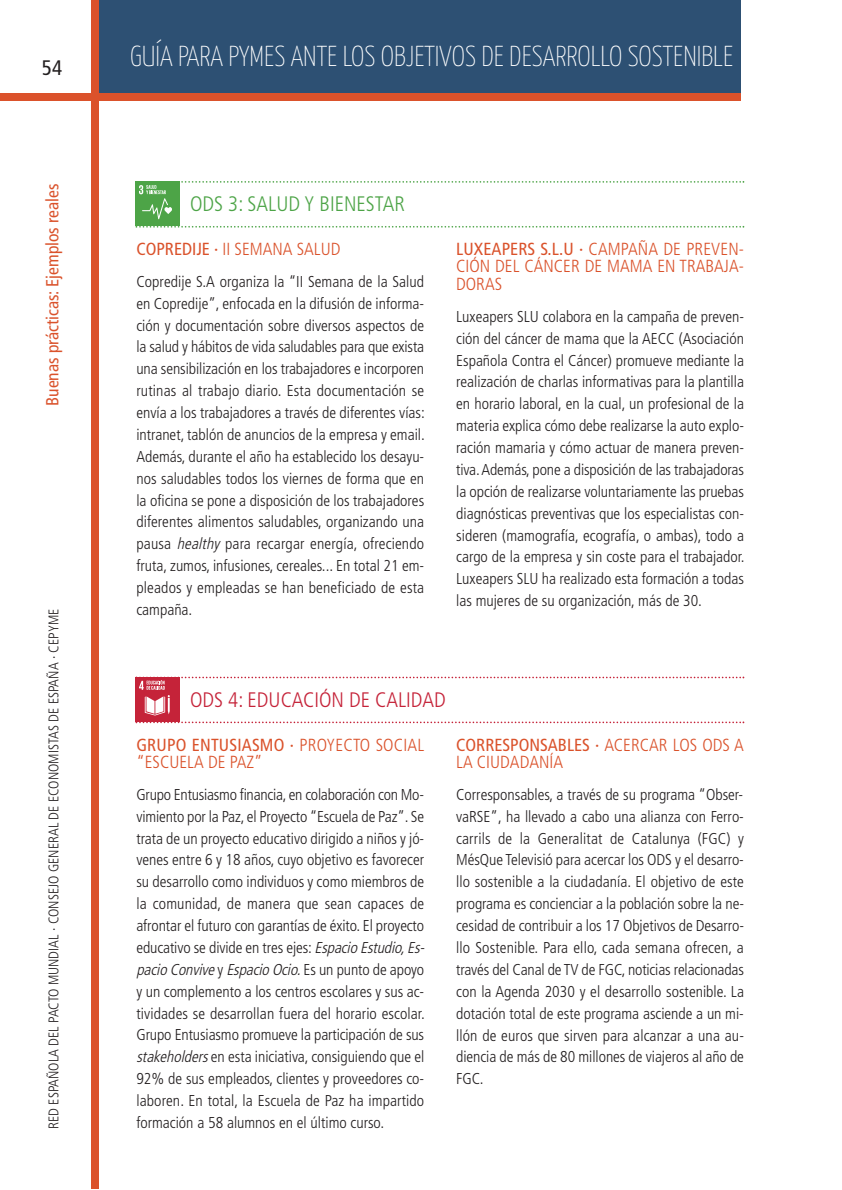
<style>
.page{position:relative;width:842px;height:1190px;background:#fff}
.page>*{position:absolute;margin:0;border:0;box-sizing:border-box;transform-origin:0 0}
.t1{font:100 28.88px "Yanone Kaffeesatz";color:#fff}
.t2{font:300 condensed 21px "Frutiger";color:#c52339}
.t3{font:300 condensed 21px "Frutiger";color:#4da447}
.t4{font:condensed 21px "Frutiger";color:#231f20}
.t5{font:300 condensed 17.5px/17.5px "Frutiger";color:#da522b}
.t6{font:condensed 17.5px "Frutiger";color:#da522b}
.t7{font:300 condensed 15.75px/21.9px "Frutiger";color:#231f20;text-align:justify}
.t8{font:300 condensed 14px "Frutiger";color:#231f20}
.s1{font-weight:400}
.s2{font-style:italic}
</style>
<div class="page">
<div style="left:99px;top:0;width:642px;height:96px;background:#2d5073"></div>
<div style="left:0;top:93px;width:741px;height:7px;background:#db522b"></div>
<div style="left:92px;top:0;width:7px;height:1188px;background:#db522b"></div>
<div style="left:135px;top:181px;width:44px;height:45px;background:#4da447"></div>
<svg style="left:139px;top:181px;width:605px;height:38px"></svg>
<svg style="left:136px;top:226px;width:608px;height:2px"></svg>
<svg style="left:135px;top:715px;width:45px;height:9px"></svg>
<div style="left:135px;top:677px;width:44px;height:45px;background:#c52339"></div>
<svg style="left:139px;top:677px;width:605px;height:38px"></svg>
<svg style="left:136px;top:722px;width:608px;height:1px"></svg>
<h2 class="t4" style="left:42px;top:59px;width:22px">54</h2>
<p class="t6" style="left:45px;top:406px;width:223px;rotate:-90deg">Buenas prácticas: Ejemplos reales</p>
<p class="t8" style="left:48px;top:1129px;width:522px;rotate:-90deg">RED ESPAÑOLA DEL PACTO MUNDIAL · CONSEJO GENERAL DE ECONOMISTAS DE ESPAÑA · CEPYME</p>
<h1 class="t1" style="left:130px;top:45px;width:604px">GUÍA PARA PYMES ANTE LOS OBJETIVOS DE DESARROLLO SOSTENIBLE</h1>
<h2 class="t3" style="left:190px;top:196px;width:216px">ODS 3: SALUD Y BIENESTAR</h2>
<p class="t5" style="left:136px;top:242px;width:206px"><span class="s1">COPREDIJE ·</span> II SEMANA SALUD</p>
<p class="t7" style="left:136px;top:272px;width:290px">Copredije S.A organiza la “II Semana de la Salud en Copredije”, enfocada en la difusión de informa&shy;ción y documentación sobre diversos aspectos de la salud y hábitos de vida saludables para que exista una sensibilización en los trabajadores e incorporen rutinas al trabajo diario. Esta documentación se envía a los trabajadores a través de diferentes vías: intranet, tablón de anuncios de la empresa y email.<br>Además, durante el año ha establecido los desayu&shy;nos saludables todos los viernes de forma que en la oficina se pone a disposición de los trabajadores diferentes alimentos saludables, organizando una pausa <span class="s2">healthy</span> para recargar energía, ofreciendo fruta, zumos, infusiones, cereales... En total 21 em&shy;pleados y empleadas se han beneficiado de esta campaña.</p>
<p class="t5" style="left:456px;top:242px;width:289px;text-align:justify"><span class="s1">LUXEAPERS S.L.U ·</span> CAMPAÑA DE PREVEN-CIÓN DEL CÁNCER DE MAMA EN TRABAJA-DORAS</p>
<p class="t7" style="left:456px;top:307px;width:290px">Luxeapers SLU colabora en la campaña de preven&shy;ción del cáncer de mama que la AECC (Asociación Española Contra el Cáncer) promueve mediante la realización de charlas informativas para la plantilla en horario laboral, en la cual, un profesional de la materia explica cómo debe realizarse la auto explo&shy;ración mamaria y cómo actuar de manera preven&shy;tiva. Además, pone a disposición de las trabajadoras la opción de realizarse voluntariamente las pruebas diagnósticas preventivas que los especialistas con&shy;sideren (mamografía, ecografía, o ambas), todo a cargo de la empresa y sin coste para el trabajador.<br>Luxeapers SLU ha realizado esta formación a todas las mujeres de su organización, más de 30.</p>
<h2 class="t2" style="left:190px;top:691px;width:257px">ODS 4: EDUCACIÓN DE CALIDAD</h2>
<p class="t5" style="left:136px;top:737px;width:289px"><span class="s1">GRUPO ENTUSIASMO ·</span> PROYECTO SOCIAL “ESCUELA DE PAZ”</p>
<p class="t7" style="left:136px;top:785px;width:292px;text-align:left">Grupo Entusiasmo financia, en colaboración con Mo&shy;vimiento por la Paz, el Proyecto “Escuela de Paz”. Se trata de un proyecto educativo dirigido a niños y jó&shy;venes entre 6 y 18 años, cuyo objetivo es favorecer su desarrollo como individuos y como miembros de la comunidad, de manera que sean capaces de afrontar el futuro con garantías de éxito. El proyecto educativo se divide en tres ejes: <span class="s2">Espacio Estudio,Es&shy;pacio Convive</span> y <span class="s2">Espacio Ocio.</span> E s u n p u n t o d e a p o y o y un complemento a los centros escolares y sus ac&shy;tividades se desarrollan fuera del horario escolar.<br>Grupo Entusiasmo promueve la participación de sus <span class="s2">stakeholders</span>en esta iniciativa, consiguiendo que el 92% de sus empleados, clientes y proveedores co&shy;laboren. En total, la Escuela de Paz ha impartido formación a 58 alumnos en el último curso.</p>
<p class="t5" style="left:456px;top:737px;width:289px"><span class="s1">CORRESPONSABLES ·</span> ACERCAR LOS ODS A<br>LA CIUDADANÍA</p>
<p class="t7" style="left:456px;top:785px;width:289px">Corresponsables, a través de su programa “Obser&shy;vaRSE”, ha llevado a cabo una alianza con Ferro&shy;carrils de la Generalitat de Catalunya (FGC) y MésQue Televisió para acercar los ODS y el desarro&shy;llo sostenible a la ciudadanía. El objetivo de este programa es concienciar a la población sobre la ne&shy;cesidad de contribuir a los 17 Objetivos de Desarro&shy;llo Sostenible. Para ello, cada semana ofrecen, a través del Canal de TV de FGC, noticias relacionadas con la Agenda 2030 y el desarrollo sostenible. La dotación total de este programa asciende a un mi&shy;llón de euros que sirven para alcanzar a una au&shy;diencia de más de 80 millones de viajeros al año de FGC.</p>
</div>
